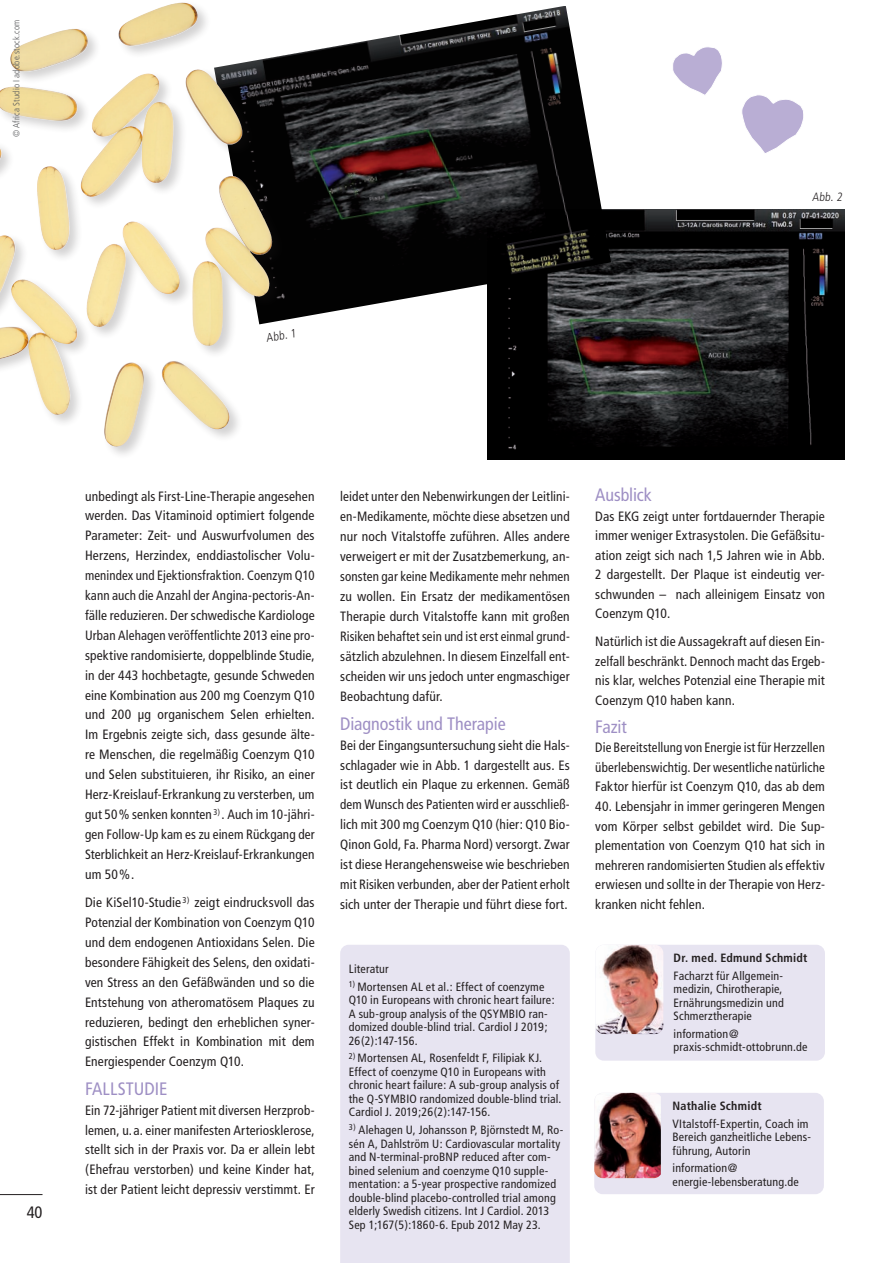
<style>
.page{position:relative;width:893px;height:1263px;background:#fff}
.page>*{position:absolute;margin:0;border:0;box-sizing:border-box;transform-origin:0 0}
.t1{font:condensed 18px "Frutiger";color:#9e8fc4}
.t2{font:condensed 16.5px "Frutiger";color:#231f20}
.t3{font:condensed 13.5px/20px "Frutiger";letter-spacing:.01em;color:#231f20;text-align:justify}
.t4{font:condensed 13.5px/19.5px "Frutiger";letter-spacing:.01em;color:#231f20;text-align:justify;scale:.95 1}
.t5{font:condensed 12px/13.5px "Frutiger";letter-spacing:.015em;color:#231f20}
.t6{font:700 condensed 12px "Frutiger";letter-spacing:.02em;color:#231f20}
.t7{font:300 condensed 12px "Frutiger";color:#231f20}
.t8{font:300 condensed 9px "Frutiger";letter-spacing:.025em;color:#57585a}
</style>
<div class="page">
<svg style="left:742px;top:95px;width:62px;height:58px"></svg>
<svg style="left:673px;top:47px;width:49px;height:48px"></svg>
<hr style="left:0;top:1194px;width:43px;height:1px;background:#231f20">
<img style="left:488px;top:210px;width:357px;height:249px">
<img style="left:286px;top:6px;width:325px;height:318px">
<div style="left:0;top:0;width:286px;height:460px;background:#231f20;opacity:.2"></div>
<img style="left:118px;top:3px;width:59px;height:44px">
<div style="left:594px;top:1093px;width:230px;height:101px;background:#e7e4f1;border-radius:9px"></div>
<img style="left:594px;top:1093px;width:67px;height:85px">
<div style="left:595px;top:945px;width:230px;height:116px;background:#e7e4f1;border-radius:9px"></div>
<img style="left:595px;top:945px;width:68px;height:89px">
<div style="left:340px;top:945px;width:230px;height:318px;background:#e7e4f1"></div>
<p class="t8" style="left:11px;top:137px;width:119px;rotate:-90deg">© Africa Studio I adobe.stock.com</p>
<p class="t7" style="left:265px;top:331px;width:31px;rotate:-10deg">Abb. 1</p>
<p class="t7" style="left:812px;top:190px;width:33px">Abb. 2</p>
<p class="t2" style="left:27px;top:1202px;width:17px">40</p>
<p class="t3" style="left:85px;top:486px;width:231px">unbedingt als First-Line-Therapie angesehen werden. Das Vitaminoid optimiert folgende Parameter: Zeit- und Auswurfvolumen des Herzens, Herzindex, enddiastolischer Volu&shy;menindex und Ejektionsfraktion. Coenzym Q10 kann auch die Anzahl der Angina-pectoris-An&shy;fälle reduzieren. Der schwedische Kardiologe Urban Alehagen veröffentlichte 2013 eine pro&shy;spektive randomisierte, doppelblinde Studie, in der 443 hochbetagte, gesunde Schweden eine Kombination aus 200 mg Coenzym Q10 und 200 µg organischem Selen erhielten.<br>Im Ergebnis zeigte sich, dass gesunde älte&shy;re Menschen, die regelmäßig Coenzym Q10 und Selen substituieren, ihr Risiko, an einer Herz-Kreislauf-Erkrankung zu versterben, um gut 50% senken konnten<sup>3)</sup> . Auch im 10-jähri&shy;gen Follow-Up kam es zu einem Rückgang der Sterblichkeit an Herz-Kreislauf-Erkrankungen um 50%.</p>
<p class="t3" style="left:85px;top:892px;width:231px">Die KiSel10-Studie <sup>3)</sup> zeigt eindrucksvoll das Potenzial der Kombination von Coenzym Q10 und dem endogenen Antioxidans Selen. Die besondere Fähigkeit des Selens, den oxidati&shy;ven Stress an den Gefäßwänden und so die Entstehung von atheromatösem Plaques zu reduzieren, bedingt den erheblichen syner&shy;gistischen Effekt in Kombination mit dem Energiespender Coenzym Q10.</p>
<h1 class="t1" style="left:85px;top:1078px;width:84px">FALLSTUDIE</h1>
<p class="t3" style="left:85px;top:1100px;width:231px">Ein 72-jähriger Patient mit diversen Herzprob&shy;lemen, u.a. einer manifesten Arteriosklerose, stellt sich in der Praxis vor. Da er allein lebt (Ehefrau verstorben) und keine Kinder hat, ist der Patient leicht depressiv verstimmt. Er</p>
<p class="t3" style="left:340px;top:486px;width:231px">leidet unter den Nebenwirkungen der Leitlini&shy;en-Medikamente, möchte diese absetzen und nur noch Vitalstoffe zuführen. Alles andere verweigert er mit der Zusatzbemerkung, an&shy;sonsten gar keine Medikamente mehr nehmen zu wollen. Ein Ersatz der medikamentösen Therapie durch Vitalstoffe kann mit großen Risiken behaftet sein und ist erst einmal grund&shy;sätzlich abzulehnen. In diesem Einzelfall ent&shy;scheiden wir uns jedoch unter engmaschiger Beobachtung dafür.</p>
<h1 class="t1" style="left:340px;top:713px;width:167px">Diagnostik und Therapie</h1>
<p class="t3" style="left:340px;top:735px;width:231px">Bei der Eingangsuntersuchung sieht die Hals&shy;schlagader wie in Abb. 1 dargestellt aus. Es ist deutlich ein Plaque zu erkennen. Gemäß dem Wunsch des Patienten wird er ausschließ&shy;lich mit 300 mg Coenzym Q10 (hier: Q10 Bio-Qinon Gold, Fa. Pharma Nord) versorgt. Zwar ist diese Herangehensweise wie beschrieben mit Risiken verbunden, aber der Patient erholt sich unter der Therapie und führt diese fort.</p>
<p class="t5" style="left:349px;top:962px;width:41px">Literatur</p>
<p class="t5" style="left:349px;top:980px;width:207px"><sup>1)</sup> Mortensen AL et al.: Effect of coenzyme Q10 in Europeans with chronic heart failure:<br>A sub-group analysis of the QSYMBIO ran&shy;domized double-blind trial. Cardiol J 2019; 26(2):147-156.</p>
<p class="t5" style="left:349px;top:1052px;width:214px"><sup>2)</sup> Mortensen AL, Rosenfeldt F, Filipiak KJ.<br>Effect of coenzyme Q10 in Europeans with chronic heart failure: A sub-group analysis of the Q-SYMBIO randomized double-blind trial.<br>Cardiol J. 2019;26(2):147-156.</p>
<p class="t5" style="left:349px;top:1123px;width:216px"><sup>3)</sup> Alehagen U, Johansson P, Björnstedt M, Ro&shy;sén A, Dahlström U: Cardiovascular mortality and N-terminal-proBNP reduced after com&shy;bined selenium and coenzyme Q10 supple&shy;mentation: a 5-year prospective randomized double-blind placebo-controlled trial among elderly Swedish citizens. Int J Cardiol. 2013<br>Sep 1;167(5):1860-6. Epub 2012 May 23.</p>
<h1 class="t1" style="left:595px;top:484px;width:58px">Ausblick</h1>
<p class="t3" style="left:595px;top:506px;width:231px;line-height:19.5px">Das EKG zeigt unter fortdauernder Therapie immer weniger Extrasystolen. Die Gefäßsitu&shy;ation zeigt sich nach 1,5 Jahren wie in Abb.<br>2 dargestellt. Der Plaque ist eindeutig ver&shy;schwunden – nach alleinigem Einsatz von Coenzym Q10.</p>
<p class="t3" style="left:595px;top:632px;width:231px;line-height:19.5px">Natürlich ist die Aussagekraft auf diesen Ein&shy;zelfall beschränkt. Dennoch macht das Ergeb&shy;nis klar, welches Potenzial eine Therapie mit Coenzym Q10 haben kann.</p>
<h1 class="t1" style="left:595px;top:716px;width:33px">Fazit</h1>
<p class="t4" style="left:595px;top:738px;width:243px">Die Bereitstellung von Energie ist für Herzzellen überlebenswichtig. Der wesentliche natürliche Faktor hierfür ist Coenzym Q10, das ab dem</p>
<p class="t3" style="left:595px;top:797px;width:231px;line-height:19.5px">40. Lebensjahr in immer geringeren Mengen vom Körper selbst gebildet wird. Die Sup&shy;plementation von Coenzym Q10 hat sich in mehreren randomisierten Studien als effektiv erwiesen und sollte in der Therapie von Herz&shy;kranken nicht fehlen.</p>
<p class="t6" style="left:674px;top:950px;width:135px">Dr. med. Edmund Schmidt</p>
<p class="t5" style="left:674px;top:969px;width:112px;text-align:justify">Facharzt für Allgemein&shy;medizin, Chirotherapie, Ernährungsmedizin und Schmerztherapie</p>
<p class="t5" style="left:674px;top:1027px;width:135px">information@ praxis-schmidt-ottobrunn.de</p>
<p class="t6" style="left:673px;top:1098px;width:91px">Nathalie Schmidt</p>
<p class="t5" style="left:673px;top:1117px;width:140px">VItalstoff-Expertin, Coach im<br>Bereich ganzheitliche Lebens&shy;führung, Autorin</p>
<p class="t5" style="left:673px;top:1161px;width:128px">information@ energie-lebensberatung.de</p>
</div>
